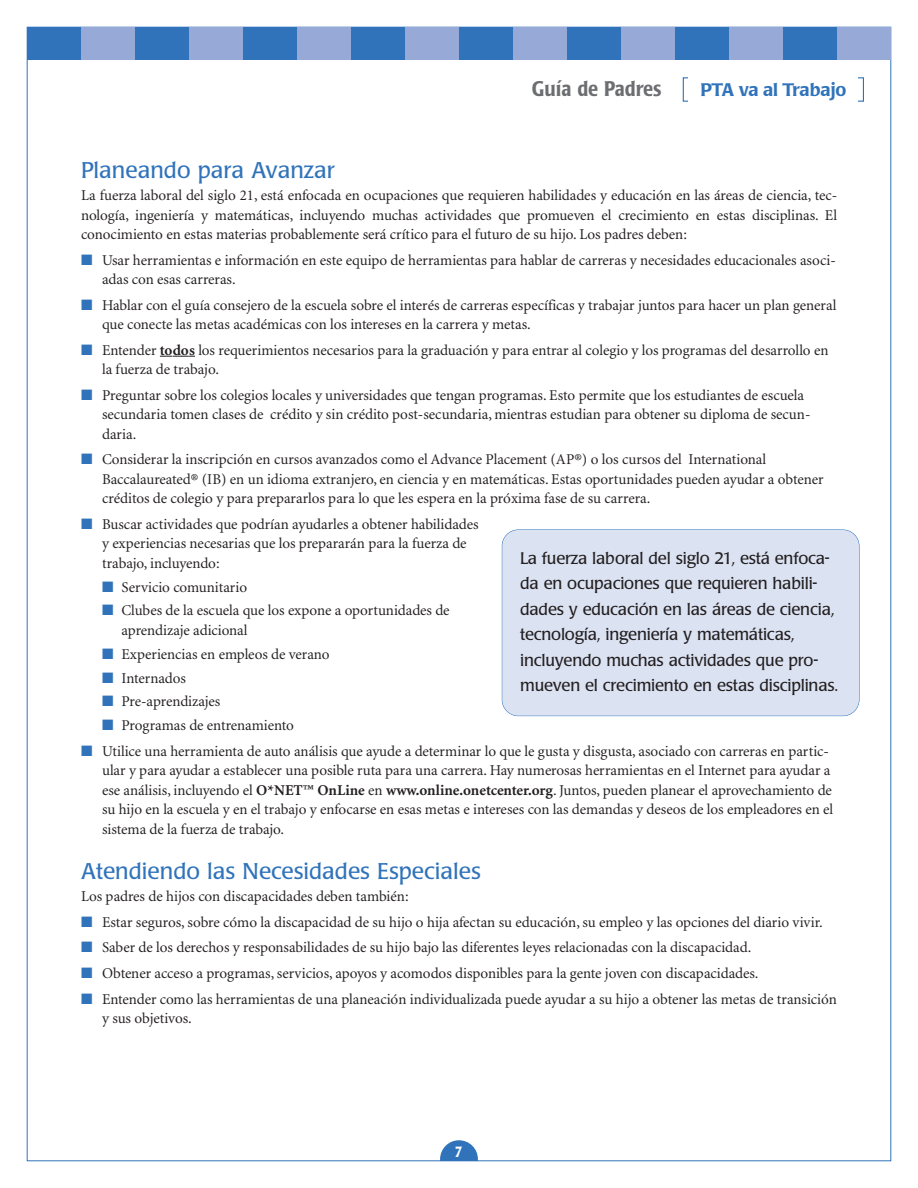
<style>
.page{position:relative;width:918px;height:1188px;background:#fff}
.page>*{position:absolute;margin:0;border:0;box-sizing:border-box;transform-origin:0 0}
.t1{font:22.5px "Poppl Laudatio";color:#3073ba}
.t2{font:500 condensed 21px "Poppl Laudatio";color:#6c6d70}
.t3{font:500 18px "Poppl Laudatio";letter-spacing:-.01em;color:#3073ba}
.t4{font:16.5px/25.5px "Poppl Laudatio";letter-spacing:-.01em;color:#231f20}
.t5{font:15px/19.5px "Minion MM.367.585.11";letter-spacing:-.005em;color:#231f20}
.t6{font:500 condensed 15px "Poppl Laudatio";color:#fff}
.s1{color:#3073ba}
.s2{font-family:"Minion MM.578.585.11"}
</style>
<div class="page">
<div style="left:440px;top:1140px;width:38px;height:38px;background:#3073ba;border-radius:50%"></div>
<div style="left:440px;top:1161px;width:38px;height:27px;background:#fff"></div>
<div style="left:27px;top:27px;width:864px;height:32px;background:#3073ba"></div>
<div style="left:81px;top:27px;width:54px;height:32px;background:#97aad7"></div>
<div style="left:189px;top:27px;width:54px;height:32px;background:#97aad7"></div>
<div style="left:297px;top:27px;width:54px;height:32px;background:#97aad7"></div>
<div style="left:405px;top:27px;width:54px;height:32px;background:#97aad7"></div>
<div style="left:513px;top:27px;width:54px;height:32px;background:#97aad7"></div>
<div style="left:621px;top:27px;width:54px;height:32px;background:#97aad7"></div>
<div style="left:729px;top:27px;width:54px;height:32px;background:#97aad7"></div>
<div style="left:837px;top:27px;width:54px;height:32px;background:#97aad7"></div>
<div style="left:683px;top:77px;width:181px;height:25px;border:1px solid #3073ba"></div>
<div style="left:689px;top:76px;width:169px;height:28px;background:#fff"></div>
<svg style="left:160px;top:356px;width:35px;height:1px"></svg>
<div style="left:502px;top:530px;width:357px;height:186px;background:#dbe2f2;border-radius:16px"></div>
<div style="left:502px;top:530px;width:357px;height:186px;border:1px solid #3073ba;border-radius:17px"></div>
<h2 class="t2" style="left:532px;top:79px;width:131px">Guía de Padres</h2>
<p class="t3" style="left:700px;top:83px;width:148px">PTA va al Trabajo</p>
<h1 class="t1" style="left:81px;top:161px;width:255px">Planeando para Avanzar</h1>
<p class="t5" style="left:81px;top:187px;width:758px;text-align:justify">La fuerza laboral del siglo 21, está enfocada en ocupaciones que requieren habilidades y educación en las áreas de ciencia, tec&shy;nología, ingeniería y matemáticas, incluyendo muchas actividades que promueven el crecimiento en estas disciplinas. El conocimiento en estas materias probablemente será crítico para el futuro de su hijo. Los padres deben:</p>
<p class="t5" style="left:102px;top:252px;width:735px;text-indent:-21px"><span class="s1">■</span> Usar herramientas e información en este equipo de herramientas para hablar de carreras y necesidades educacionales asoci&shy;adas con esas carreras.</p>
<p class="t5" style="left:102px;top:297px;width:736px;text-indent:-21px"><span class="s1">■</span> Hablar con el guía consejero de la escuela sobre el interés de carreras específicas y trabajar juntos para hacer un plan general que conecte las metas académicas con los intereses en la carrera y metas.</p>
<p class="t5" style="left:102px;top:342px;width:728px;text-indent:-21px"><span class="s1">■</span> Entender <span class="s2">todos</span> los requerimientos necesarios para la graduación y para entrar al colegio y los programas del desarrollo en la fuerza de trabajo.</p>
<p class="t5" style="left:102px;top:387px;width:710px;text-indent:-21px"><span class="s1">■</span> Preguntar sobre los colegios locales y universidades que tengan programas. Esto permite que los estudiantes de escuela secundaria tomen clases de crédito y sin crédito post-secundaria, mientras estudian para obtener su diploma de secun&shy;daria.</p>
<p class="t5" style="left:102px;top:451px;width:723px;text-indent:-21px"><span class="s1">■</span> Considerar la inscripción en cursos avanzados como el Advance Placement (AP®) o los cursos del International<br>Baccalaureated® (IB) en un idioma extranjero, en ciencia y en matemáticas. Estas oportunidades pueden ayudar a obtener créditos de colegio y para prepararlos para lo que les espera en la próxima fase de su carrera.</p>
<p class="t5" style="left:102px;top:516px;width:378px;text-indent:-21px"><span class="s1">■</span> Buscar actividades que podrían ayudarles a obtener habilidades y experiencias necesarias que los prepararán para la fuerza de trabajo, incluyendo:</p>
<p class="t5" style="left:102px;top:579px;width:147px"><span class="s1">■</span> Servicio comunitario</p>
<p class="t5" style="left:122px;top:602px;width:330px;text-indent:-19px"><span class="s1">■</span> Clubes de la escuela que los expone a oportunidades de aprendizaje adicional</p>
<p class="t5" style="left:102px;top:646px;width:229px"><span class="s1">■</span> Experiencias en empleos de verano</p>
<p class="t5" style="left:102px;top:670px;width:86px"><span class="s1">■</span> Internados</p>
<p class="t5" style="left:102px;top:693px;width:120px"><span class="s1">■</span> Pre-aprendizajes</p>
<p class="t5" style="left:102px;top:717px;width:193px"><span class="s1">■</span> Programas de entrenamiento</p>
<p class="t5" style="left:102px;top:743px;width:733px;text-indent:-21px"><span class="s1">■</span> Utilice una herramienta de auto análisis que ayude a determinar lo que le gusta y disgusta, asociado con carreras en partic&shy;ular y para ayudar a establecer una posible ruta para una carrera. Hay numerosas herramientas en el Internet para ayudar a ese análisis, incluyendo el <span class="s2">O*NET™ OnLine</span> en <span class="s2">www.online.onetcenter.org</span>. Juntos, pueden planear el aprovechamiento de su hijo en la escuela y en el trabajo y enfocarse en esas metas e intereses con las demandas y deseos de los empleadores en el sistema de la fuerza de trabajo.</p>
<h1 class="t1" style="left:81px;top:862px;width:401px">Atendiendo las Necesidades Especiales</h1>
<p class="t5" style="left:81px;top:888px;width:329px">Los padres de hijos con discapacidades deben también:</p>
<p class="t5" style="left:81px;top:914px;width:743px"><span class="s1">■</span> Estar seguros, sobre cómo la discapacidad de su hijo o hija afectan su educación, su empleo y las opciones del diario vivir.</p>
<p class="t5" style="left:81px;top:939px;width:672px"><span class="s1">■</span> Saber de los derechos y responsabilidades de su hijo bajo las diferentes leyes relacionadas con la discapacidad.</p>
<p class="t5" style="left:81px;top:965px;width:679px"><span class="s1">■</span> Obtener acceso a programas, servicios, apoyos y acomodos disponibles para la gente joven con discapacidades.</p>
<p class="t5" style="left:102px;top:991px;width:737px;text-indent:-21px"><span class="s1">■</span> Entender como las herramientas de una planeación individualizada puede ayudar a su hijo a obtener las metas de transición y sus objetivos.</p>
<p class="t4" style="left:520px;top:547px;width:320px">La fuerza laboral del siglo 21, está enfoca&shy;da en ocupaciones que requieren habili&shy;dades y educación en las áreas de ciencia, tecnología, ingeniería y matemáticas, incluyendo muchas actividades que pro&shy;mueven el crecimiento en estas disciplinas.</p>
<p class="t6" style="left:455px;top:1145px;width:9px">7</p>
</div>
